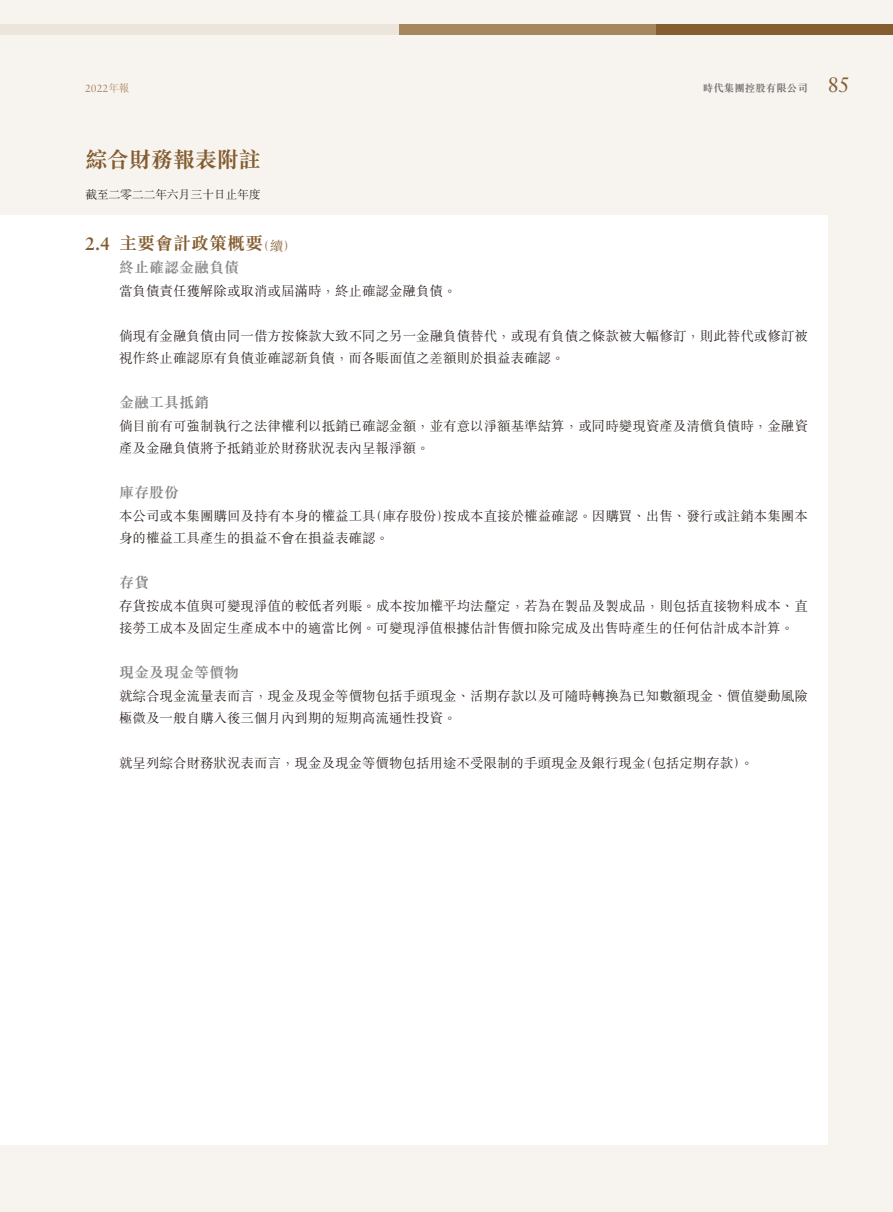
<style>
.page{position:relative;width:893px;height:1212px;background:#f7f4ef}
.page>*{position:absolute;margin:0;border:0;box-sizing:border-box;transform-origin:0 0}
.t1{font:22.5px "M Sung HK Bold E Ten B5 H";letter-spacing:-.025em;color:#845d31}
.t2{font:18px "M Sung HK Bold E Ten B5 H";color:#845d31}
.t3{font:15px "M Sung HK Bold E Ten B5 H";color:#898989}
.t4{font:13.5px/22.5px "M Sung HK Light E Ten B5 H";color:#231916}
.t5{font:12px "M Sung HK Light E Ten B5 H";letter-spacing:-.025em;color:#231916}
.t6{font:10.5px "M Sung HK Bold E Ten B5 H";color:#717171}
.t7{font:10.5px "Sabon LT Std";color:#a6865d}
.s1{font-family:"M Sung HK Light E Ten B5 H"}
.s2{font-family:"Sabon LT Std";font-size:21px;color:#845d31}
.s3{font-family:"Sabon LT Std";font-weight:700}
.s4{font-family:"M Sung HK Light E Ten B5 H";font-size:13.5px}
</style>
<div class="page">
<div style="left:0;top:215px;width:828px;height:929px;background:#fff"></div>
<div style="left:398px;top:24px;width:258px;height:10px;background:#a6865d"></div>
<div style="left:0;top:24px;width:398px;height:10px;background:#ece5db"></div>
<div style="left:656px;top:24px;width:237px;height:10px;background:#845d31"></div>
<p class="t7" style="left:85px;top:84px;width:46px">2022<span class="s1">年報</span></p>
<p class="t6" style="left:703px;top:84px;width:148px">時代集團控股有限公司 <span class="s2">85</span></p>
<h1 class="t1" style="left:85px;top:151px;width:178px">綜合財務報表附註</h1>
<p class="t5" style="left:85px;top:190px;width:177px">截至二零二二年六月三十日止年度</p>
<h2 class="t2" style="left:85px;top:236px;width:213px"><span class="s3">2.4</span> 主要會計政策概要<span class="s4">（續）</span></h2>
<p class="t3" style="left:119px;top:262px;width:121px">終止確認金融負債</p>
<p class="t4" style="left:119px;top:281px;width:339px">當負債責任獲解除或取消或屆滿時，終止確認金融負債。</p>
<p class="t4" style="left:119px;top:326px;width:690px">倘現有金融負債由同一借方按條款大致不同之另一金融負債替代，或現有負債之條款被大幅修訂，則此替代或修訂被視作終止確認原有負債並確認新負債，而各賬面值之差額則於損益表確認。</p>
<p class="t3" style="left:119px;top:397px;width:91px">金融工具抵銷</p>
<p class="t4" style="left:119px;top:416px;width:690px">倘目前有可強制執行之法律權利以抵銷已確認金額，並有意以淨額基準結算，或同時變現資產及清償負債時，金融資產及金融負債將予抵銷並於財務狀況表內呈報淨額。</p>
<p class="t3" style="left:119px;top:487px;width:61px">庫存股份</p>
<p class="t4" style="left:119px;top:506px;width:690px">本公司或本集團購回及持有本身的權益工具（庫存股份）按成本直接於權益確認。因購買、出售、發行或註銷本集團本身的權益工具產生的損益不會在損益表確認。</p>
<p class="t3" style="left:119px;top:577px;width:31px">存貨</p>
<p class="t4" style="left:119px;top:596px;width:690px">存貨按成本值與可變現淨值的較低者列賬。成本按加權平均法釐定，若為在製品及製成品，則包括直接物料成本、直接勞工成本及固定生產成本中的適當比例。可變現淨值根據估計售價扣除完成及出售時產生的任何估計成本計算。</p>
<p class="t3" style="left:119px;top:667px;width:121px">現金及現金等價物</p>
<p class="t4" style="left:119px;top:686px;width:690px">就綜合現金流量表而言，現金及現金等價物包括手頭現金、活期存款以及可隨時轉換為已知數額現金、價值變動風險極微及一般自購入後三個月內到期的短期高流通性投資。</p>
<p class="t4" style="left:119px;top:754px;width:636px">就呈列綜合財務狀況表而言，現金及現金等價物包括用途不受限制的手頭現金及銀行現金（包括定期存款）。</p>
</div>
